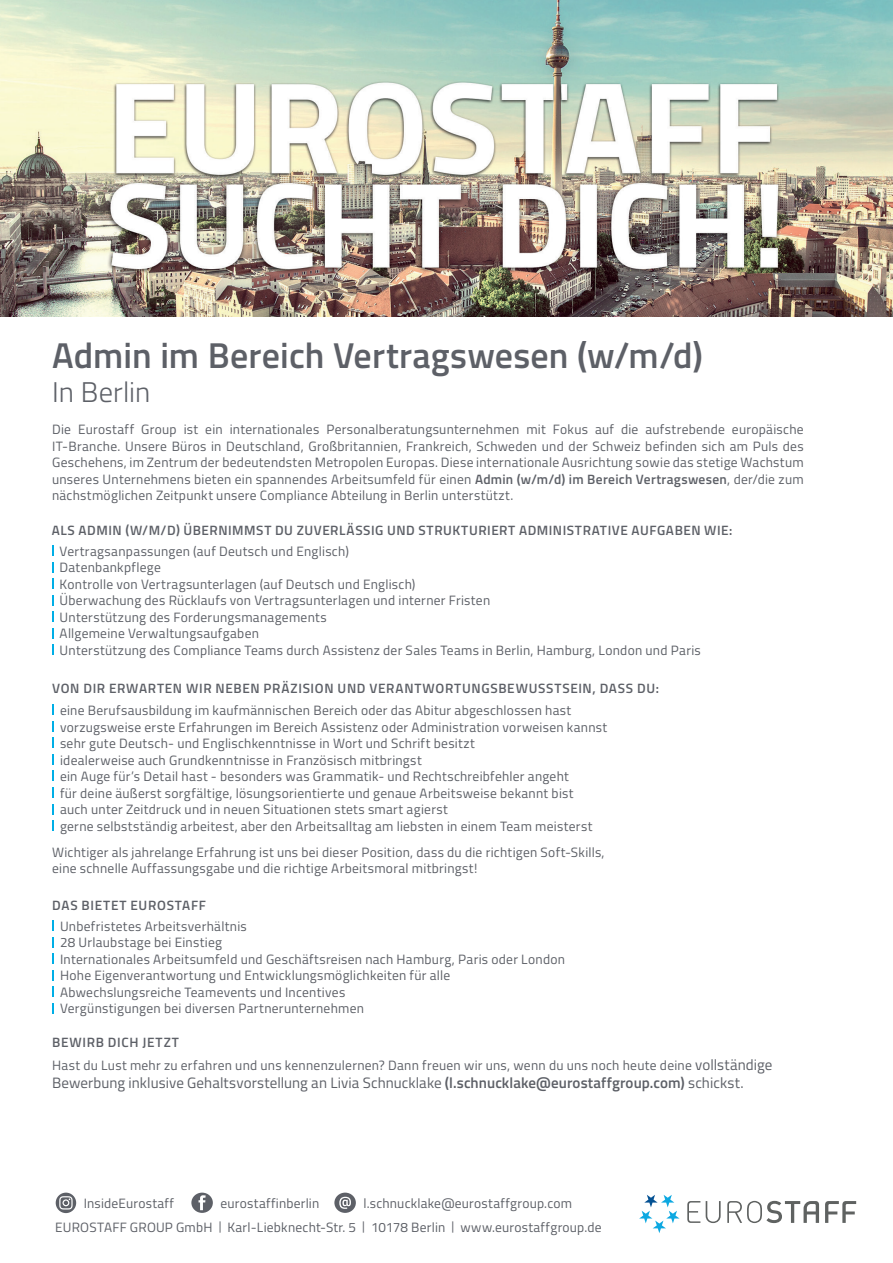
<style>
.page{position:relative;width:893px;height:1263px;background:#fff}
.page>*{position:absolute;margin:0;border:0;box-sizing:border-box;transform-origin:0 0}
.t1{font:600 36px "Titillium";letter-spacing:.005em;color:#5d6067}
.t2{font:300 28.5px "Titillium";color:#5d6067}
.t3{font:15px "Titillium";letter-spacing:.005em;color:#5d6067}
.t4{font:13.5px/16.5px "Titillium";letter-spacing:.02em;color:#5d6067}
.t5{font:600 13.5px "Titillium";letter-spacing:.045em;color:#5d6067}
.s1{font-weight:600}
.s2{font-size:15px}
.s3{font-size:12px}
</style>
<div class="page">
<svg style="left:52px;top:705px;width:2px;height:10px"></svg>
<svg style="left:52px;top:721px;width:2px;height:10px"></svg>
<svg style="left:52px;top:738px;width:2px;height:10px"></svg>
<svg style="left:52px;top:754px;width:2px;height:10px"></svg>
<svg style="left:52px;top:771px;width:2px;height:10px"></svg>
<svg style="left:52px;top:787px;width:2px;height:10px"></svg>
<svg style="left:52px;top:804px;width:2px;height:10px"></svg>
<svg style="left:52px;top:820px;width:2px;height:10px"></svg>
<svg style="left:52px;top:921px;width:2px;height:10px"></svg>
<svg style="left:52px;top:937px;width:2px;height:10px"></svg>
<svg style="left:52px;top:954px;width:2px;height:10px"></svg>
<svg style="left:52px;top:970px;width:2px;height:10px"></svg>
<svg style="left:52px;top:987px;width:2px;height:10px"></svg>
<svg style="left:52px;top:1003px;width:2px;height:10px"></svg>
<svg style="left:687px;top:1201px;width:169px;height:22px"></svg>
<svg style="left:639px;top:1195px;width:41px;height:38px"></svg>
<img style="left:0;top:0;width:893px;height:317px">
<div style="left:191px;top:1192px;width:22px;height:21px;background:#5d6067;border-radius:50%"></div>
<svg style="left:199px;top:1195px;width:7px;height:15px"></svg>
<svg style="left:334px;top:1192px;width:22px;height:21px"></svg>
<svg style="left:339px;top:1197px;width:12px;height:12px"></svg>
<svg style="left:56px;top:1192px;width:20px;height:21px"></svg>
<svg style="left:59px;top:1196px;width:14px;height:13px"></svg>
<h1 class="t1" style="left:52px;top:328px;width:652px">Admin im Bereich Vertragswesen (w/m/d)</h1>
<h2 class="t2" style="left:52px;top:372px;width:100px">In Berlin</h2>
<p class="t4" style="left:52px;top:421px;width:753px;text-align:justify">Die Eurostaff Group ist ein internationales Personalberatungsunternehmen mit Fokus auf die aufstrebende europäische IT-Branche. Unsere Büros in Deutschland, Großbritannien, Frankreich, Schweden und der Schweiz befinden sich am Puls des Geschehens, im Zentrum der bedeutendsten Metropolen Europas. Diese internationale Ausrichtung sowie das stetige Wachstum unseres Unternehmens bieten ein spannendes Arbeitsumfeld für einen <span class="s1">Admin (w/m/d) im Bereich Vertragswesen</span>, der/die zum nächstmöglichen Zeitpunkt unsere Compliance Abteilung in Berlin unterstützt.</p>
<p class="t5" style="left:52px;top:520px;width:682px">ALS ADMIN (W/M/D) ÜBERNIMMST DU ZUVERLÄSSIG UND STRUKTURIERT ADMINISTRATIVE AUFGABEN WIE:</p>
<p class="t4" style="left:60px;top:542px;width:643px">Vertragsanpassungen (auf Deutsch und Englisch)<br>Datenbankpflege<br>Kontrolle von Vertragsunterlagen (auf Deutsch und Englisch)<br>Überwachung des Rücklaufs von Vertragsunterlagen und interner Fristen<br>Unterstützung des Forderungsmanagements<br>Allgemeine Verwaltungsaufgaben<br>Unterstützung des Compliance Teams durch Assistenz der Sales Teams in Berlin, Hamburg, London und Paris</p>
<p class="t5" style="left:52px;top:678px;width:608px">VON DIR ERWARTEN WIR NEBEN PRÄZISION UND VERANTWORTUNGSBEWUSSTSEIN, DASS DU:</p>
<p class="t4" style="left:60px;top:701px;width:549px">eine Berufsausbildung im kaufmännischen Bereich oder das Abitur abgeschlossen hast vorzugsweise erste Erfahrungen im Bereich Assistenz oder Administration vorweisen kannst sehr gute Deutsch- und Englischkenntnisse in Wort und Schrift besitzt<br>idealerweise auch Grundkenntnisse in Französisch mitbringst<br>ein Auge für’s Detail hast - besonders was Grammatik- und Rechtschreibfehler angeht<br>für deine äußerst sorgfältige, lösungsorientierte und genaue Arbeitsweise bekannt bist<br>auch unter Zeitdruck und in neuen Situationen stets smart agierst<br>gerne selbstständig arbeitest, aber den Arbeitsalltag am liebsten in einem Team meisterst</p>
<p class="t4" style="left:52px;top:843px;width:554px">Wichtiger als jahrelange Erfahrung ist uns bei dieser Position, dass du die richtigen Soft-Skills, eine schnelle Auffassungsgabe und die richtige Arbeitsmoral mitbringst!</p>
<p class="t5" style="left:52px;top:895px;width:155px">DAS BIETET EUROSTAFF</p>
<p class="t4" style="left:60px;top:917px;width:507px">Unbefristetes Arbeitsverhältnis<br>28 Urlaubstage bei Einstieg<br>Internationales Arbeitsumfeld und Geschäftsreisen nach Hamburg, Paris oder London Hohe Eigenverantwortung und Entwicklungsmöglichkeiten für alle Abwechslungsreiche Teamevents und Incentives<br>Vergünstigungen bei diversen Partnerunternehmen</p>
<p class="t5" style="left:52px;top:1032px;width:128px">BEWIRB DICH JETZT</p>
<p class="t4" style="left:52px;top:1057px;width:722px">Hast du Lust mehr zu erfahren und uns kennenzulernen? Dann freuen wir uns, wenn du uns noch heute deine <span class="s2">vollständige</span></p>
<p class="t3" style="left:52px;top:1072px;width:693px">Bewerbung inklusive Gehaltsvorstellung an Livia Schnucklake <span class="s1">(l.schnucklake@eurostaffgroup.com)</span> schickst.</p>
<p class="t4" style="left:84px;top:1194px;width:92px">InsideEurostaff</p>
<p class="t4" style="left:221px;top:1194px;width:100px">eurostaffinberlin</p>
<p class="t4" style="left:363px;top:1194px;width:210px">l.schnucklake@eurostaffgroup.com</p>
<p class="t4" style="left:55px;top:1218px;width:548px">EUROSTAFF GROUP GmbH <span class="s3">|</span> Karl-Liebknecht-Str. 5 <span class="s3">|</span> 10178 Berlin <span class="s3">|</span> www.eurostaffgroup.de</p>
</div>
